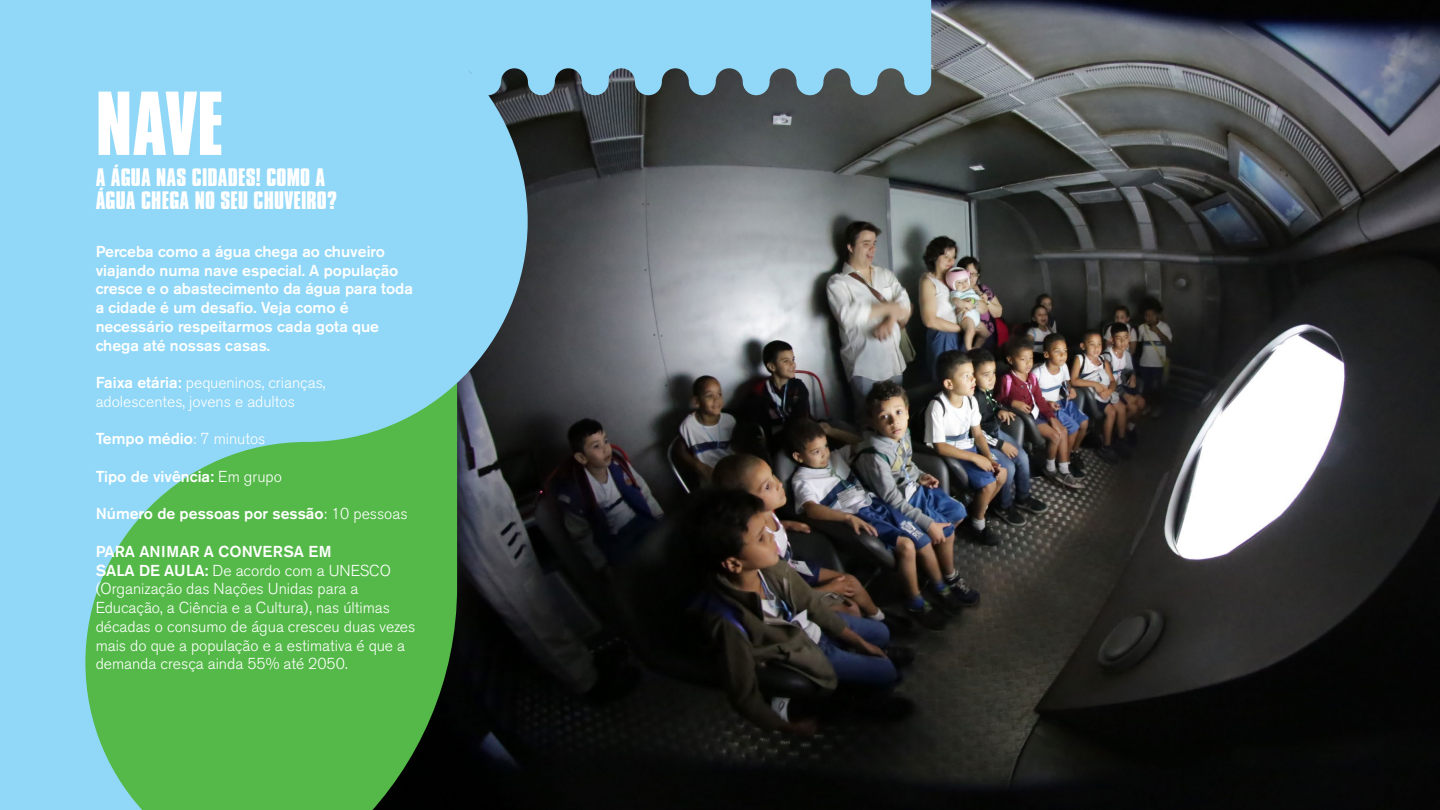
<style>
.page{position:relative;width:1440px;height:810px;background:#fff}
.page>*{position:absolute;margin:0;border:0;box-sizing:border-box;transform-origin:0 0}
.t1{font:700 78px "Compacta BT";color:#fff}
.t2{font:700 21.75px/22.5px "Compacta BT";letter-spacing:.01em;color:#fff}
.t3{font:500 15.75px/18.8px "Akzidenz Grotesk BE";color:#fff}
.t4{font:300 15.75px/18.8px "Akzidenz Grotesk BQ";color:#fff}
.s1{font-family:"Akzidenz Grotesk BE";font-weight:500}
.s2{font-family:"Akzidenz Grotesk BQ";font-weight:300}
</style>
<div class="page">
<img style="left:528px;top:0;width:912px;height:810px">
<svg style="left:0;top:0;width:528px;height:810px;background:#73bbad"></svg>
<svg style="left:285px;top:0;width:646px;height:95px;background:#89c9e6"></svg>
<h1 class="t1" style="left:96px;top:76px;width:130px">NAVE</h1>
<h2 class="t2" style="left:96px;top:167px;width:243px">A ÁGUA NAS CIDADES! COMO A<br>ÁGUA CHEGA NO SEU CHUVEIRO?</h2>
<p class="t3" style="left:96px;top:242px;width:319px">Perceba como a água chega ao chuveiro viajando numa nave especial. A população cresce e o abastecimento da água para toda a cidade é um desafio. Veja como é necessário respeitarmos cada gota que chega até nossas casas.</p>
<p class="t4" style="left:96px;top:374px;width:231px"><span class="s1">Faixa etária:</span> pequeninos, crianças, adolescentes, jovens e adultos</p>
<p class="t3" style="left:96px;top:429px;width:171px">Tempo médio<span class="s2">: 7 minutos</span></p>
<p class="t3" style="left:96px;top:467px;width:188px">Tipo de vivência: <span class="s2">Em grupo</span></p>
<p class="t3" style="left:96px;top:504px;width:313px">Número de pessoas por sessão<span class="s2">: 10 pessoas</span></p>
<p class="t3" style="left:96px;top:542px;width:237px">PARA ANIMAR A CONVERSA EM</p>
<p class="t4" style="left:96px;top:561px;width:321px"><span class="s1">SALA DE AULA:</span> De acordo com a UNESCO (Organização das Nações Unidas para a Educação, a Ciência e a Cultura), nas últimas décadas o consumo de água cresceu duas vezes mais do que a população e a estimativa é que a demanda cresça ainda 55% até 2050.</p>
</div>
